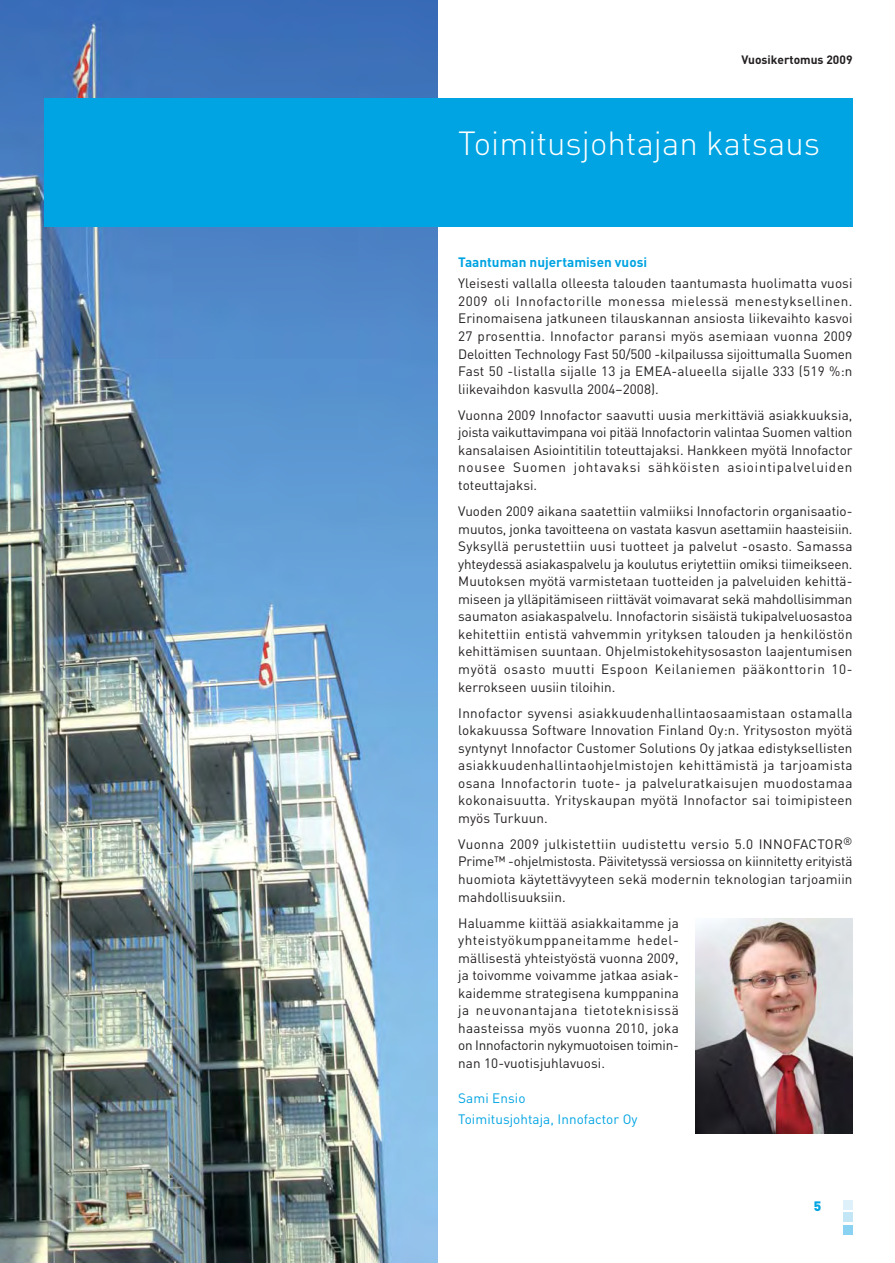
<style>
.page{position:relative;width:895px;height:1263px;background:#fff}
.page>*{position:absolute;margin:0;border:0;box-sizing:border-box;transform-origin:0 0}
.t1{font:300 33px "DIN";color:#fff}
.t2{font:13.5px/17.5px "DIN";letter-spacing:.005em;color:#231f20;text-align:justify}
.t3{font:13.5px/21.8px "DIN";letter-spacing:.005em;color:#00a4e2}
.t4{font:700 13.5px "DIN";color:#00a4e2}
.t5{font:900 13.5px "DIN";color:#00a4e2}
.t6{font:700 12px "DIN";color:#231f20}
</style>
<div class="page">
<div style="left:842px;top:1200px;width:10px;height:10px;background:#def1fa"></div>
<div style="left:842px;top:1212px;width:10px;height:10px;background:#c3e6f7"></div>
<div style="left:842px;top:1225px;width:10px;height:9px;background:#8ad2f1"></div>
<img style="left:0;top:0;width:437px;height:1263px">
<div style="left:44px;top:98px;width:808px;height:129px;background:#00a4e2"></div>
<img style="left:695px;top:919px;width:157px;height:215px">
<p class="t6" style="left:741px;top:56px;width:113px">Vuosikertomus 2009</p>
<h1 class="t1" style="left:458px;top:131px;width:363px">Toimitusjohtajan katsaus</h1>
<p class="t4" style="left:458px;top:257px;width:190px">Taantuman nujertamisen vuosi</p>
<p class="t2" style="left:458px;top:276px;width:396px">Yleisesti vallalla olleesta talouden taantumasta huolimatta vuosi 2009 oli Innofactorille monessa mielessä menestyksellinen.<br>Erinomaisena jatkuneen tilauskannan ansiosta liikevaihto kasvoi 27 prosenttia. Innofactor paransi myös asemiaan vuonna 2009<br>Deloitten Technology Fast 50/500 -kilpailussa sijoittumalla Suomen Fast 50 -listalla sijalle 13 ja EMEA-alueella sijalle 333 (519 %:n liikevaihdon kasvulla 2004–2008).</p>
<p class="t2" style="left:458px;top:408px;width:396px">Vuonna 2009 Innofactor saavutti uusia merkittäviä asiakkuuksia, joista vaikuttavimpana voi pitää Innofactorin valintaa Suomen valtion kansalaisen Asiointitilin toteuttajaksi. Hankkeen myötä Innofactor nousee Suomen johtavaksi sähköisten asiointipalveluiden toteuttajaksi.</p>
<p class="t2" style="left:458px;top:504px;width:396px">Vuoden 2009 aikana saatettiin valmiiksi Innofactorin organisaatio&shy;muutos, jonka tavoitteena on vastata kasvun asettamiin haasteisiin.<br>Syksyllä perustettiin uusi tuotteet ja palvelut -osasto. Samassa yhteydessä asiakaspalvelu ja koulutus eriytettiin omiksi tiimeikseen.<br>Muutoksen myötä varmistetaan tuotteiden ja palveluiden kehittä&shy;miseen ja ylläpitämiseen riittävät voimavarat sekä mahdollisimman saumaton asiakaspalvelu. Innofactorin sisäistä tukipalveluosastoa kehitettiin entistä vahvemmin yrityksen talouden ja henkilöstön kehittämisen suuntaan. Ohjelmistokehitysosaston laajentumisen myötä osasto muutti Espoon Keilaniemen pääkonttorin 10- kerrokseen uusiin tiloihin.</p>
<p class="t2" style="left:458px;top:706px;width:396px">Innofactor syvensi asiakkuudenhallintaosaamistaan ostamalla lokakuussa Software Innovation Finland Oy:n. Yritysoston myötä syntynyt Innofactor Customer Solutions Oy jatkaa edistyksellisten asiakkuudenhallintaohjelmistojen kehittämistä ja tarjoamista osana Innofactorin tuote- ja palveluratkaisujen muodostamaa kokonaisuutta. Yrityskaupan myötä Innofactor sai toimipisteen myös Turkuun.</p>
<p class="t2" style="left:458px;top:837px;width:396px">Vuonna 2009 julkistettiin uudistettu versio 5.0 INNOFACTOR<sup>® </sup>Prime™ -ohjelmistosta. Päivitetyssä versiossa on kiinnitetty erityistä huomiota käytettävyyteen sekä modernin teknologian tarjoamiin mahdollisuuksiin.</p>
<p class="t2" style="left:458px;top:916px;width:222px">Haluamme kiittää asiakkaitamme ja yhteistyökumppaneitamme hedel&shy;mällisestä yhteistyöstä vuonna 2009, ja toivomme voivamme jatkaa asiak&shy;kaidemme strategisena kumppanina ja neuvonantajana tietoteknisissä haasteissa myös vuonna 2010, joka on Innofactorin nykymuotoisen toimin&shy;nan 10-vuotisjuhlavuosi.</p>
<p class="t3" style="left:458px;top:1088px;width:181px">Sami Ensio<br>Toimitusjohtaja, Innofactor Oy</p>
<p class="t5" style="left:813px;top:1201px;width:9px">5</p>
</div>
